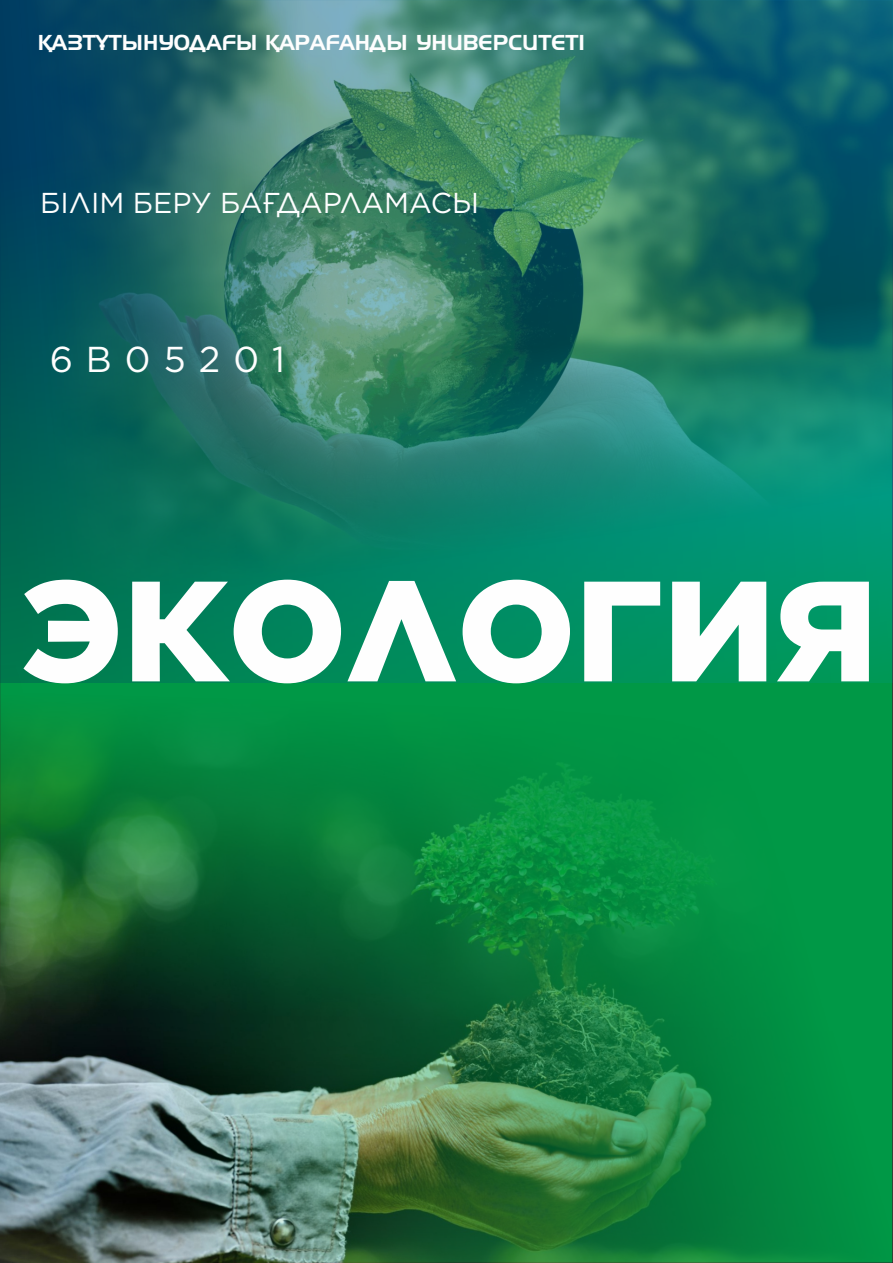
<style>
.page{position:relative;width:893px;height:1263px;background:#fff}
.page>*{position:absolute;margin:0;border:0;box-sizing:border-box;transform-origin:0 0}
.t1{font:900 142.5px "Gotham";color:#fefefe}
.t2{font:36px "Gotham";letter-spacing:.36em;color:#fefefe}
.t3{font:28.8px "Gotham";color:#fefefe}
.t4{font:21px "Asylbek M09 Handelkz";color:#fefefe}
</style>
<div class="page">
<div style="left:0;top:0;width:892px;height:683px;background:linear-gradient(to right,#007753,#009c67)"></div>
<img style="left:0;top:0;width:893px;height:602px">
<img style="left:0;top:665px;width:893px;height:598px">
<p class="t4" style="left:38px;top:35px;width:549px">ҚАЗТҰТЫНУОДАҒЫ ҚАРАҒАНДЫ УНИВЕРСИТЕТІ</p>
<h3 class="t3" style="left:40px;top:190px;width:440px">БІЛІМ БЕРУ БАҒДАРЛАМАСЫ</h3>
<h2 class="t2" style="left:50px;top:343px;width:237px">6B05201</h2>
<h1 class="t1" style="left:20px;top:567px;width:859px">ЭКОЛОГИЯ</h1>
</div>
